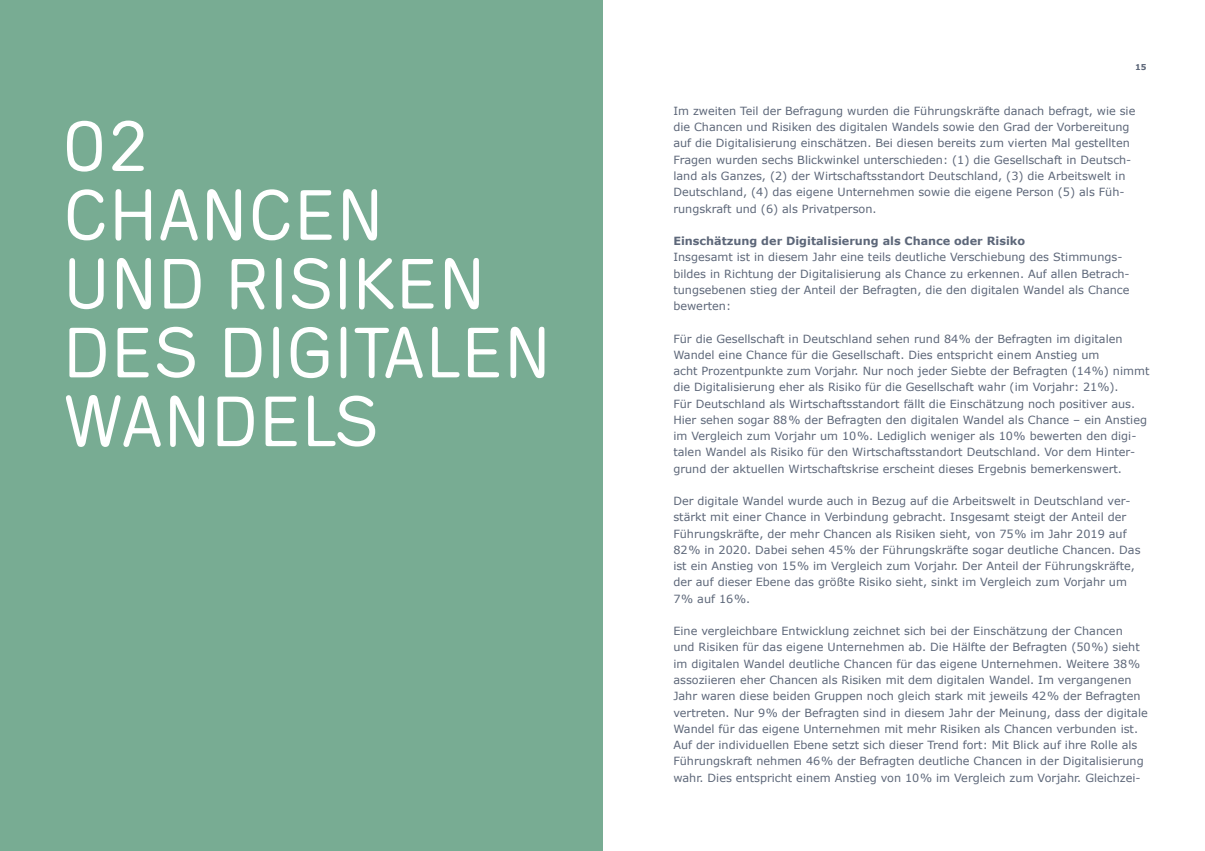
<style>
.page{position:relative;width:1205px;height:851px;background:#fff}
.page>*{position:absolute;margin:0;border:0;box-sizing:border-box;transform-origin:0 0}
.t1{font:11.25px/16.2px "Verdana";color:#5d6779}
.t2{font:700 11.25px "Verdana";color:#5d6779}
.t3{font:700 8.12px "Verdana";color:#5d6779}
</style>
<div class="page">
<div style="left:0;top:0;width:602px;height:850px;background:#78ac93"></div>
<svg style="left:66px;top:395px;width:309px;height:52px"></svg>
<svg style="left:69px;top:327px;width:475px;height:51px"></svg>
<svg style="left:69px;top:258px;width:410px;height:51px"></svg>
<svg style="left:68px;top:189px;width:309px;height:51px"></svg>
<svg style="left:67px;top:120px;width:77px;height:51px"></svg>
<p class="t3" style="left:1135px;top:62px;width:13px">15</p>
<p class="t1" style="left:673px;top:103px;width:463px">Im zweiten Teil der Befragung wurden die Führungskräfte danach befragt, wie sie die Chancen und Risiken des digitalen Wandels sowie den Grad der Vorbereitung auf die Digitalisierung einschätzen. Bei diesen bereits zum vierten Mal gestellten Fragen wurden sechs Blickwinkel unterschieden: (1) die Gesellschaft in Deutsch&shy;land als Ganzes, (2) der Wirtschaftsstandort Deutschland, (3) die Arbeitswelt in Deutschland, (4) das eigene Unternehmen sowie die eigene Person (5) als Füh&shy;rungskraft und (6) als Privatperson.</p>
<p class="t2" style="left:673px;top:233px;width:353px">Einschätzung der Digitalisierung als Chance oder Risiko</p>
<p class="t1" style="left:673px;top:249px;width:458px">Insgesamt ist in diesem Jahr eine teils deutliche Verschiebung des Stimmungs&shy;bildes in Richtung der Digitalisierung als Chance zu erkennen. Auf allen Betrach&shy;tungsebenen stieg der Anteil der Befragten, die den digitalen Wandel als Chance bewerten:</p>
<p class="t1" style="left:673px;top:330px;width:477px">Für die Gesellschaft in Deutschland sehen rund 84% der Befragten im digitalen Wandel eine Chance für die Gesellschaft. Dies entspricht einem Anstieg um<br>acht Prozentpunkte zum Vorjahr. Nur noch jeder Siebte der Befragten (14%) nimmt die Digitalisierung eher als Risiko für die Gesellschaft wahr (im Vorjahr: 21%).<br>Für Deutschland als Wirtschaftsstandort fällt die Einschätzung noch positiver aus.<br>Hier sehen sogar 88% der Befragten den digitalen Wandel als Chance – ein Anstieg im Vergleich zum Vorjahr um 10%. Lediglich weniger als 10% bewerten den digi&shy;talen Wandel als Risiko für den Wirtschaftsstandort Deutschland. Vor dem Hinter&shy;grund der aktuellen Wirtschaftskrise erscheint dieses Ergebnis bemerkenswert.</p>
<p class="t1" style="left:673px;top:493px;width:469px">Der digitale Wandel wurde auch in Bezug auf die Arbeitswelt in Deutschland ver&shy;stärkt mit einer Chance in Verbindung gebracht. Insgesamt steigt der Anteil der Führungskräfte, der mehr Chancen als Risiken sieht, von 75% im Jahr 2019 auf 82% in 2020. Dabei sehen 45% der Führungskräfte sogar deutliche Chancen. Das ist ein Anstieg von 15% im Vergleich zum Vorjahr. Der Anteil der Führungskräfte, der auf dieser Ebene das größte Risiko sieht, sinkt im Vergleich zum Vorjahr um 7% auf 16%.</p>
<p class="t1" style="left:673px;top:623px;width:476px">Eine vergleichbare Entwicklung zeichnet sich bei der Einschätzung der Chancen<br>und Risiken für das eigene Unternehmen ab. Die Hälfte der Befragten (50%) sieht im digitalen Wandel deutliche Chancen für das eigene Unternehmen. Weitere 38% assoziieren eher Chancen als Risiken mit dem digitalen Wandel. Im vergangenen Jahr waren diese beiden Gruppen noch gleich stark mit jeweils 42% der Befragten vertreten. Nur 9% der Befragten sind in diesem Jahr der Meinung, dass der digitale Wandel für das eigene Unternehmen mit mehr Risiken als Chancen verbunden ist.<br>Auf der individuellen Ebene setzt sich dieser Trend fort: Mit Blick auf ihre Rolle als Führungskraft nehmen 46% der Befragten deutliche Chancen in der Digitalisierung wahr. Dies entspricht einem Anstieg von 10% im Vergleich zum Vorjahr. Gleichzei-</p>
</div>
